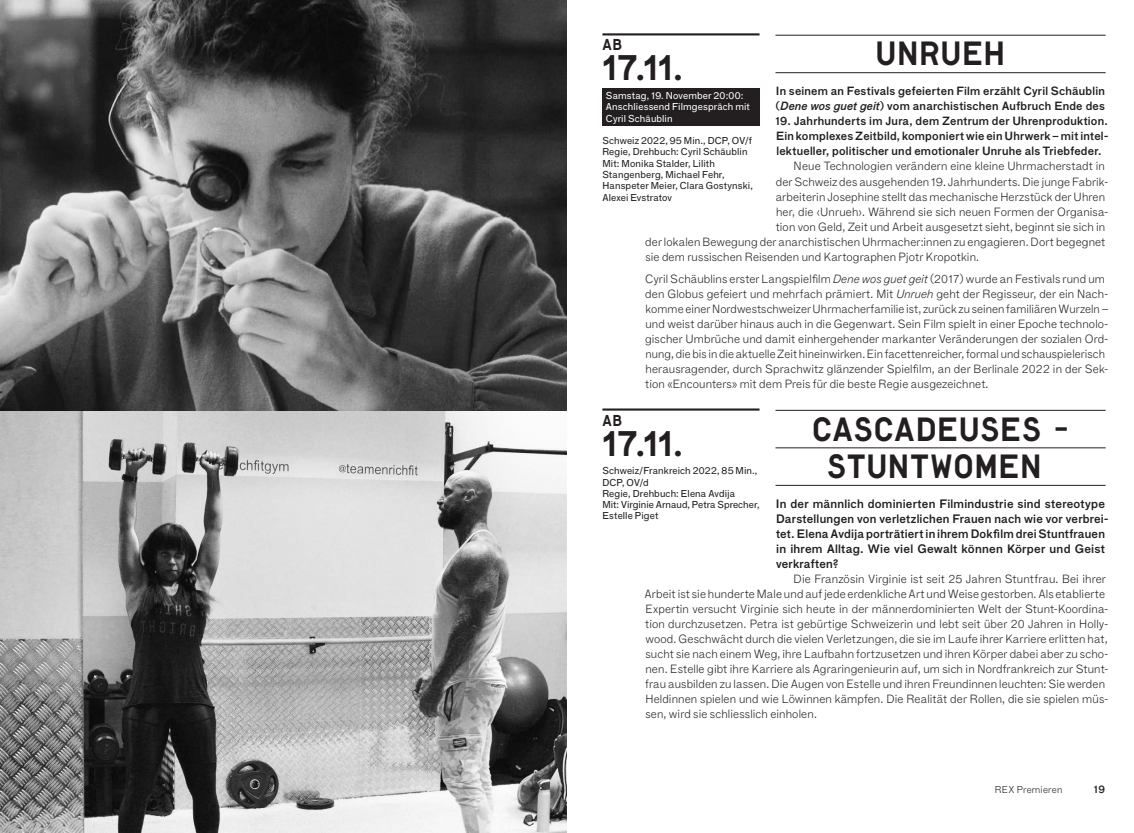
<style>
.page{position:relative;width:1134px;height:833px;background:#fff}
.page>*{position:absolute;margin:0;border:0;box-sizing:border-box;transform-origin:0 0}
.Filmtitel_12_12pt{font:33.75px "Lutz Headline";letter-spacing:.03em;color:#231f20}
.Haupttitel_25_5_30pt{font:31.88px "Lutz Headline";letter-spacing:.025em;color:#231f20}
.Filmtitel_12_12pt-2{font:15px "Lutz Headline";color:#231f20}
.Lead{font:11.88px/15px "F Grotesk Demi";letter-spacing:.02em;color:#231f20}
.Lauftext_9_25_12pt_B{font:100 11.5px/15px "F Grotesk";letter-spacing:.01em;color:#231f20}
.Lauftext_9_25_12pt_B-2{font:11.5px/15px "F Grotesk Demi";letter-spacing:.02em;color:#231f20}
.t1{font:10.62px "F Grotesk Demi";color:#231f20}
.Filmcredits_7_75_9pt{font:9.75px/11.2px "F Grotesk";letter-spacing:.01em;color:#231f20}
.Filmcredits_7_75_9pt-2{font:9.75px/11.2px "F Grotesk";letter-spacing:.015em;color:#fff}
.Rubriktitel{font:100 9.75px "F Grotesk";letter-spacing:.025em;color:#231f20}
.s1{font-style:italic}
</style>
<div class="page">
<div style="left:602px;top:88px;width:157px;height:37px;background:#231f20"></div>
<hr style="left:775px;top:35px;width:331px;height:1px;background:#231f20">
<hr style="left:775px;top:72px;width:331px;height:1px;background:#231f20">
<hr style="left:602px;top:33px;width:157px;height:2px;background:#231f20">
<img style="left:0;top:0;width:567px;height:833px">
<hr style="left:775px;top:410px;width:331px;height:1px;background:#231f20">
<hr style="left:775px;top:447px;width:331px;height:1px;background:#231f20">
<hr style="left:775px;top:485px;width:331px;height:1px;background:#231f20">
<hr style="left:602px;top:408px;width:157px;height:2px;background:#231f20">
<p class="Filmtitel_12_12pt-2" style="left:602px;top:35px;width:21px">AB</p>
<p class="Filmtitel_12_12pt" style="left:602px;top:46px;width:82px">17.11.</p>
<p class="Filmcredits_7_75_9pt-2" style="left:606px;top:90px;width:146px">Samstag, 19. November 20:00:<br>Anschliessend Filmgespräch mit<br>Cyril Schäublin</p>
<p class="Filmcredits_7_75_9pt" style="left:602px;top:135px;width:151px">Schweiz 2022, 95 Min., DCP, OV/f</p>
<p class="Filmcredits_7_75_9pt" style="left:602px;top:146px;width:147px">Regie, Drehbuch: Cyril Schäublin</p>
<p class="Filmcredits_7_75_9pt" style="left:602px;top:158px;width:152px">Mit: Monika Stalder, Lilith<br>Stangenberg, Michael Fehr,<br>Hanspeter Meier, Clara Gostynski,<br>Alexei Evstratov</p>
<p class="Haupttitel_25_5_30pt" style="left:876px;top:33px;width:131px">UNRUEH</p>
<p class="Lauftext_9_25_12pt_B-2" style="left:775px;top:84px;width:331px">In seinem an Festivals gefeierten Film erzählt Cyril Schäublin (<span class="s1">Dene wos guet geit</span>) vom anarchistischen Aufbruch Ende des</p>
<p class="Lauftext_9_25_12pt_B-2" style="left:775px;top:114px;width:334px;text-align:justify">19. Jahrhunderts im Jura, dem Zentrum der Uhrenproduktion.<br>Ein komplexes Zeitbild, komponiert wie ein Uhrwerk – mit intel&shy;lektueller, politischer und emotionaler Unruhe als Triebfeder.</p>
<p class="Lauftext_9_25_12pt_B" style="left:794px;top:158px;width:313px">Neue Technologien verändern eine kleine Uhrmacherstadt in</p>
<p class="Lauftext_9_25_12pt_B" style="left:776px;top:173px;width:334px">der Schweiz des ausgehenden 19. Jahrhunderts. Die junge Fabrik-</p>
<p class="Lauftext_9_25_12pt_B" style="left:776px;top:188px;width:331px">arbeiterin Josephine stellt das mechanische Herzstück der Uhren</p>
<p class="Lauftext_9_25_12pt_B" style="left:776px;top:203px;width:334px">her, die ‹Unrueh›. Während sie sich neuen Formen der Organisa-</p>
<p class="Lauftext_9_25_12pt_B" style="left:776px;top:218px;width:331px">tion von Geld, Zeit und Arbeit ausgesetzt sieht, beginnt sie sich in</p>
<p class="Lauftext_9_25_12pt_B" style="left:645px;top:233px;width:462px">der lokalen Bewegung der anarchistischen Uhrmacher:innen zu engagieren. Dort begegnet</p>
<p class="Lauftext_9_25_12pt_B" style="left:645px;top:248px;width:335px">sie dem russischen Reisenden und Kartographen Pjotr Kropotkin.</p>
<p class="Lauftext_9_25_12pt_B" style="left:645px;top:271px;width:465px">Cyril Schäublins erster Langspielfilm <span class="s1">Dene wos guet geit</span> (2017) wurde an Festivals rund um den Globus gefeiert und mehrfach prämiert. Mit <span class="s1">Unrueh</span> geht der Regisseur, der ein Nach&shy;komme einer Nordwestschweizer Uhrmacherfamilie ist, zurück zu seinen familiären Wurzeln – und weist darüber hinaus auch in die Gegenwart. Sein Film spielt in einer Epoche technolo&shy;gischer Umbrüche und damit einhergehender markanter Veränderungen der sozialen Ord&shy;nung, die bis in die aktuelle Zeit hineinwirken. Ein facettenreicher, formal und schauspielerisch herausragender, durch Sprachwitz glänzender Spielfilm, an der Berlinale 2022 in der Sek&shy;tion «Encounters» mit dem Preis für die beste Regie ausgezeichnet.</p>
<p class="Filmtitel_12_12pt-2" style="left:602px;top:410px;width:21px">AB</p>
<p class="Filmtitel_12_12pt" style="left:602px;top:421px;width:82px">17.11.</p>
<p class="Filmcredits_7_75_9pt" style="left:602px;top:465px;width:157px">Schweiz/Frankreich 2022, 85 Min.,<br>DCP, OV/d</p>
<p class="Filmcredits_7_75_9pt" style="left:602px;top:488px;width:134px">Regie, Drehbuch: Elena Avdija</p>
<p class="Filmcredits_7_75_9pt" style="left:602px;top:499px;width:159px">Mit: Virginie Arnaud, Petra Sprecher,<br>Estelle Piget</p>
<p class="Haupttitel_25_5_30pt" style="left:812px;top:408px;width:258px">CASCADEUSES -</p>
<p class="Haupttitel_25_5_30pt" style="left:828px;top:445px;width:215px">STUNTWOMEN</p>
<p class="Lead" style="left:776px;top:496px;width:334px">In der männlich dominierten Filmindustrie sind stereotype Darstellungen von verletzlichen Frauen nach wie vor verbrei&shy;tet. Elena Avdija porträtiert in ihrem Dokfilm drei Stuntfrauen in ihrem Alltag. Wie viel Gewalt können Körper und Geist verkraften?</p>
<p class="Lauftext_9_25_12pt_B" style="left:645px;top:571px;width:465px;text-indent:149px">Die Französin Virginie ist seit 25 Jahren Stuntfrau. Bei ihrer Arbeit ist sie hunderte Male und auf jede erdenkliche Art und Weise gestorben. Als etablierte Expertin versucht Virginie sich heute in der männerdominierten Welt der Stunt-Koordina&shy;tion durchzusetzen. Petra ist gebürtige Schweizerin und lebt seit über 20 Jahren in Holly&shy;wood. Geschwächt durch die vielen Verletzungen, die sie im Laufe ihrer Karriere erlitten hat, sucht sie nach einem Weg, ihre Laufbahn fortzusetzen und ihren Körper dabei aber zu scho&shy;nen. Estelle gibt ihre Karriere als Agraringenieurin auf, um sich in Nordfrankreich zur Stunt&shy;frau ausbilden zu lassen. Die Augen von Estelle und ihren Freundinnen leuchten: Sie werden Heldinnen spielen und wie Löwinnen kämpfen. Die Realität der Rollen, die sie spielen müs&shy;sen, wird sie schliesslich einholen.</p>
<p class="Rubriktitel" style="left:995px;top:783px;width:69px">REX Premieren</p>
<p class="t1" style="left:1094px;top:783px;width:13px">19</p>
</div>
